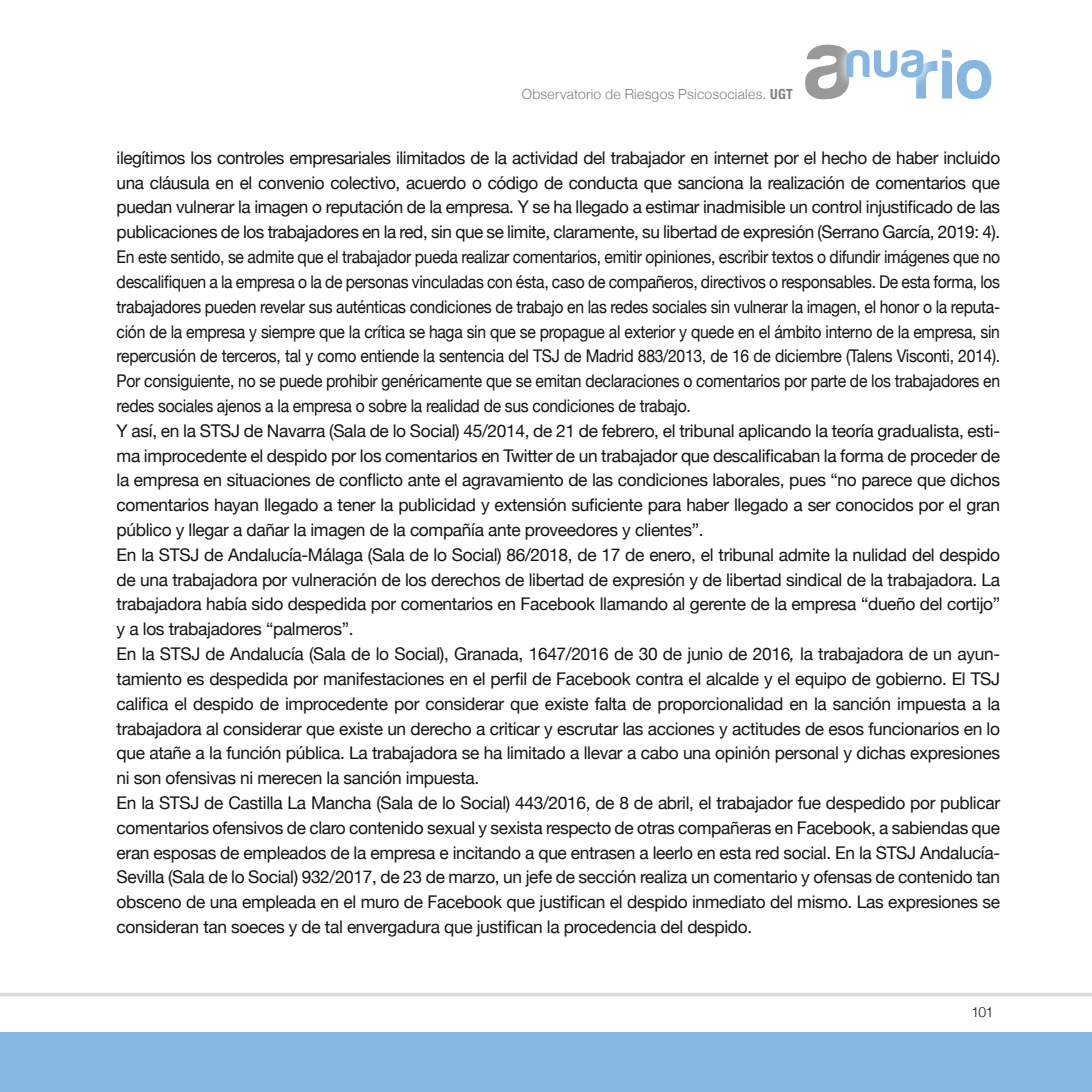
<style>
.page{position:relative;width:1092px;height:1092px;background:#fff}
.page>*{position:absolute;margin:0;border:0;box-sizing:border-box;transform-origin:0 0}
.t1{font:17.5px/24.8px "Helvetica Neue";letter-spacing:-.02em;color:#131413}
.t2{font:300 14px "Helvetica Neue";letter-spacing:.015em;color:#818181}
.t3{font:300 14px "Helvetica Neue";color:#131413}
.s1{font-weight:700;font-stretch:condensed}
.s2{font-style:italic}
</style>
<div class="page">
<svg style="left:0;top:992px;width:1091px;height:4px;fill:#d9d9d9"></svg>
<div style="left:0;top:1032px;width:1091px;height:59px;background:#87b7e0"></div>
<svg style="left:805px;top:45px;width:186px;height:54px"></svg>
<p class="t2" style="left:521px;top:82px;width:272px">Observatorio de Riesgos Psicosociales. <span class="s1">UGT</span></p>
<p class="t1" style="left:117px;top:146px;width:885px">ilegítimos los controles empresariales ilimitados de la actividad del trabajador en internet por el hecho de haber incluido una cláusula en el convenio colectivo, acuerdo o código de conducta que sanciona la realización de comentarios que puedan vulnerar la imagen o reputación de la empresa. Y se ha llegado a estimar inadmisible un control injustificado de las publicaciones de los trabajadores en la red, sin que se limite, claramente, su libertad de expresión (Serrano García, 2019: 4).<br>En este sentido, se admite que el trabajador pueda realizar comentarios, emitir opiniones, escribir textos o difundir imágenes que no descalifiquen a la empresa o la de personas vinculadas con ésta, caso de compañeros, directivos o responsables. De esta forma, los trabajadores pueden revelar sus auténticas condiciones de trabajo en las redes sociales sin vulnerar la imagen, el honor o la reputa&shy;ción de la empresa y siempre que la crítica se haga sin que se propague al exterior y quede en el ámbito interno de la empresa, sin repercusión de terceros, tal y como entiende la sentencia del TSJ de Madrid 883/2013, de 16 de diciembre (Talens Visconti, 2014).<br>Por consiguiente, no se puede prohibir genéricamente que se emitan declaraciones o comentarios por parte de los trabajadores en redes sociales ajenos a la empresa o sobre la realidad de sus condiciones de trabajo.<br>Y así, en la STSJ de Navarra (Sala de lo Social) 45/2014, de 21 de febrero, el tribunal aplicando la teoría gradualista, esti&shy;ma improcedente el despido por los comentarios en Twitter de un trabajador que descalificaban la forma de proceder de la empresa en situaciones de conflicto ante el agravamiento de las condiciones laborales, pues “no parece que dichos comentarios hayan llegado a tener la publicidad y extensión suficiente para haber llegado a ser conocidos por el gran público y llegar a dañar la imagen de la compañía ante proveedores y clientes”.<br>En la STSJ de Andalucía-Málaga (Sala de lo Social) 86/2018, de 17 de enero, el tribunal admite la nulidad del despido de una trabajadora por vulneración de los derechos de libertad de expresión y de libertad sindical de la trabajadora. La trabajadora había sido despedida por comentarios en Facebook llamando al gerente de la empresa “dueño del cortijo” y a los trabajadores “palmeros”.<br>En la STSJ de Andalucía (Sala de lo Social), Granada, 1647/2016 de 30 de junio de 2016<span class="s2">,</span> la trabajadora de un ayun&shy;tamiento es despedida por manifestaciones en el perfil de Facebook contra el alcalde y el equipo de gobierno. El TSJ califica el despido de improcedente por considerar que existe falta de proporcionalidad en la sanción impuesta a la trabajadora al considerar que existe un derecho a criticar y escrutar las acciones y actitudes de esos funcionarios en lo que atañe a la función pública. La trabajadora se ha limitado a llevar a cabo una opinión personal y dichas expresiones ni son ofensivas ni merecen la sanción impuesta.<br>En la STSJ de Castilla La Mancha (Sala de lo Social) 443/2016, de 8 de abril, el trabajador fue despedido por publicar comentarios ofensivos de claro contenido sexual y sexista respecto de otras compañeras en Facebook, a sabiendas que eran esposas de empleados de la empresa e incitando a que entrasen a leerlo en esta red social. En la STSJ Andalucía-Sevilla (Sala de lo Social) 932/2017, de 23 de marzo, un jefe de sección realiza un comentario y ofensas de contenido tan obsceno de una empleada en el muro de Facebook que justifican el despido inmediato del mismo. Las expresiones se consideran tan soeces y de tal envergadura que justifican la procedencia del despido.</p>
<p class="t3" style="left:971px;top:1000px;width:24px">101</p>
</div>
